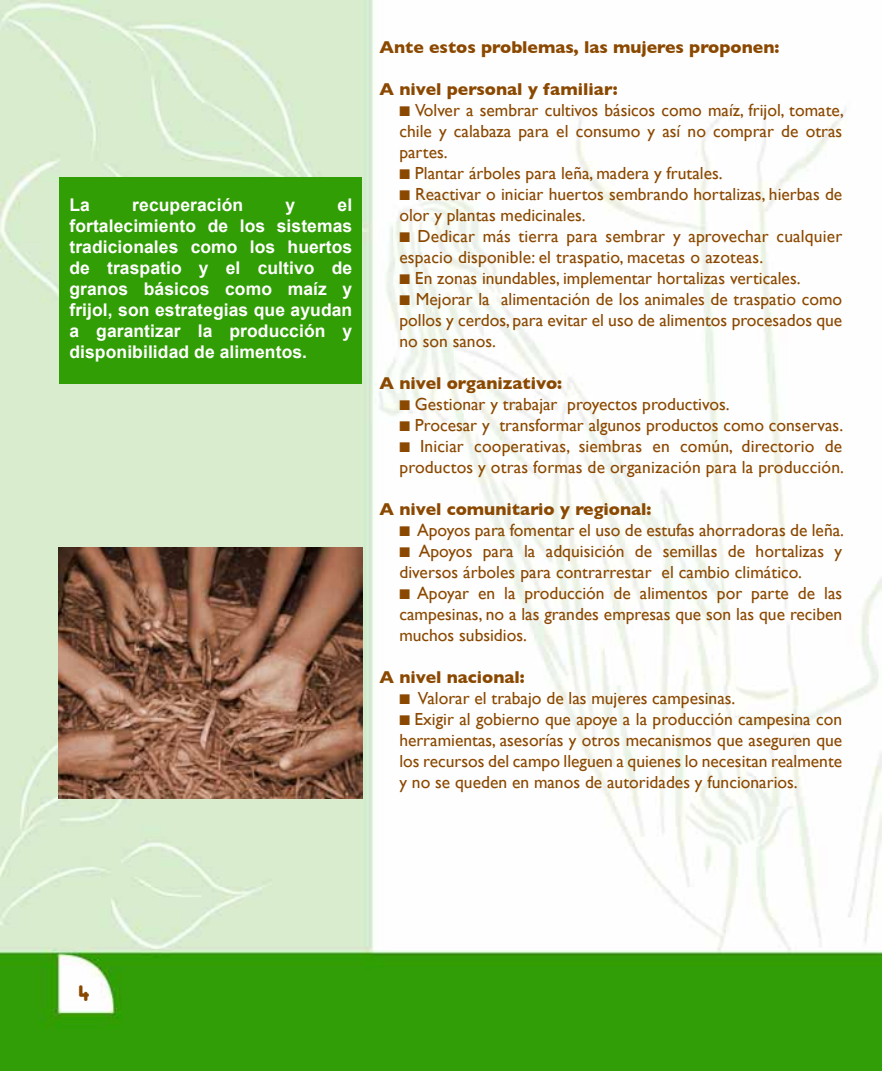
<style>
.page{position:relative;width:882px;height:1071px;background:#fff}
.page>*{position:absolute;margin:0;border:0;box-sizing:border-box;transform-origin:0 0}
.t1{font:24.5px "Arista";color:#894700}
.t2{font:17.5px/21px "Gill Sans";color:#8b4800;text-align:justify}
.t3{font:700 17.5px/21px "Arial";letter-spacing:.005em;color:#fff;text-align:justify}
.t4{font:700 17.5px "Gill Sans";color:#8b4800}
</style>
<div class="page">
<img style="left:0;top:0;width:882px;height:1071px">
<div style="left:60px;top:177px;width:302px;height:207px;background:#319e05"></div>
<img style="left:59px;top:548px;width:303px;height:251px">
<p class="t3" style="left:69px;top:195px;width:22px">La</p>
<p class="t3" style="left:132px;top:195px;width:112px">recuperación</p>
<p class="t3" style="left:286px;top:195px;width:11px">y</p>
<p class="t3" style="left:69px;top:195px;width:284px;text-indent:268px">el fortalecimiento de los sistemas tradicionales como los huertos de traspatio y el cultivo de granos básicos como maíz y frijol, son estrategias que ayudan a garantizar la producción y disponibilidad de alimentos.</p>
<p class="t4" style="left:380px;top:37px;width:401px">Ante estos problemas, las mujeres proponen:</p>
<p class="t4" style="left:380px;top:79px;width:240px">A nivel personal y familiar:</p>
<p class="t2" style="left:399px;top:99px;width:446px">■ Volver a sembrar cultivos básicos como maíz, frijol, tomate, chile y calabaza para el consumo y así no comprar de otras partes.</p>
<p class="t2" style="left:399px;top:162px;width:325px">■ Plantar árboles para leña, madera y frutales.</p>
<p class="t2" style="left:399px;top:183px;width:444px">■ Reactivar o iniciar huertos sembrando hortalizas, hierbas de olor y plantas medicinales.</p>
<p class="t2" style="left:399px;top:225px;width:444px">■ Dedicar más tierra para sembrar y aprovechar cualquier espacio disponible: el traspatio, macetas o azoteas.</p>
<p class="t2" style="left:399px;top:267px;width:403px">■ En zonas inundables, implementar hortalizas verticales.</p>
<p class="t2" style="left:399px;top:288px;width:444px">■ Mejorar la alimentación de los animales de traspatio como pollos y cerdos, para evitar el uso de alimentos procesados que no son sanos.</p>
<p class="t4" style="left:380px;top:373px;width:184px">A nivel organizativo:</p>
<p class="t2" style="left:399px;top:393px;width:332px">■ Gestionar y trabajar proyectos productivos.</p>
<p class="t2" style="left:399px;top:414px;width:445px">■ Procesar y transformar algunos productos como conservas.</p>
<p class="t2" style="left:399px;top:435px;width:446px">■ Iniciar cooperativas, siembras en común, directorio de productos y otras formas de organización para la producción.</p>
<p class="t4" style="left:380px;top:499px;width:273px">A nivel comunitario y regional:</p>
<p class="t2" style="left:399px;top:519px;width:446px">■ Apoyos para fomentar el uso de estufas ahorradoras de leña.</p>
<p class="t2" style="left:399px;top:540px;width:444px">■ Apoyos para la adquisición de semillas de hortalizas y diversos árboles para contrarrestar el cambio climático.</p>
<p class="t2" style="left:399px;top:582px;width:444px">■ Apoyar en la producción de alimentos por parte de las campesinas, no a las grandes empresas que son las que reciben muchos subsidios.</p>
<p class="t4" style="left:380px;top:667px;width:147px">A nivel nacional:</p>
<p class="t2" style="left:399px;top:687px;width:338px">■ Valorar el trabajo de las mujeres campesinas.</p>
<p class="t2" style="left:399px;top:708px;width:444px">■ Exigir al gobierno que apoye a la producción campesina con herramientas, asesorías y otros mecanismos que aseguren que los recursos del campo lleguen a quienes lo necesitan realmente y no se queden en manos de autoridades y funcionarios.</p>
<h1 class="t1" style="left:79px;top:981px;width:12px">4</h1>
</div>
